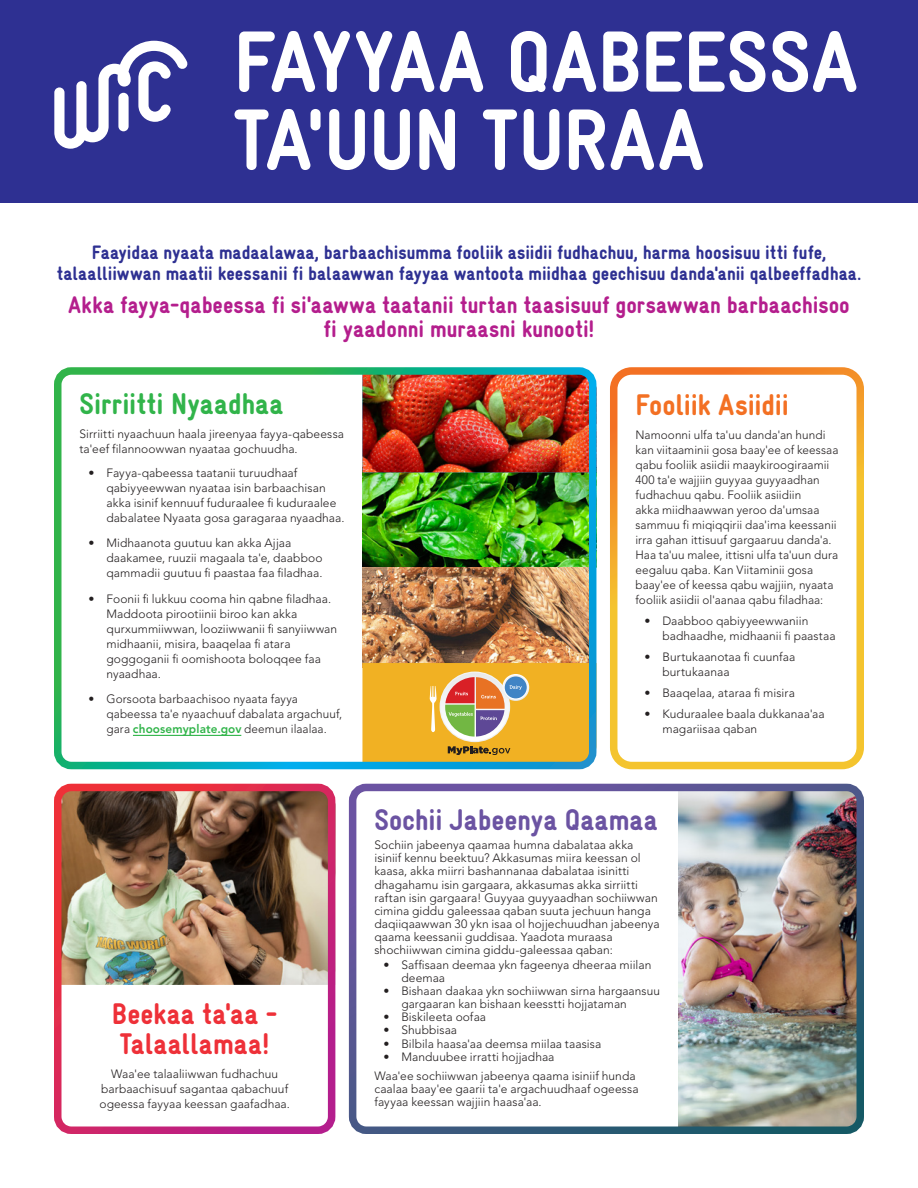
<style>
.page{position:relative;width:918px;height:1188px;background:#fff}
.page>*{position:absolute;margin:0;border:0;box-sizing:border-box;transform-origin:0 0}
.t1{font:900 87px/78px "Gravur Condensed Pro";letter-spacing:-.005em;color:#fff}
.t2{font:900 30px/30px "Gravur Condensed Pro";letter-spacing:.005em;color:#ee3038}
.t3{font:900 30px "Gravur Condensed Pro";color:#6b53a2}
.t4{font:900 30px "Gravur Condensed Pro";color:#31b44a}
.t5{font:900 30px "Gravur Condensed Pro";letter-spacing:-.01em;color:#f37023}
.t6{font:900 24px/24px "Gravur Condensed Pro";letter-spacing:.005em;color:#b41e8d;text-align:center}
.t7{font:900 19.5px/21px "Gravur Condensed Pro";color:#2e3092;text-align:center}
.Body_Text__space_abo{font:300 12px/15px "Avenir LT Std";letter-spacing:.005em;color:#231f20}
.s1{font-weight:800;color:#31b44a}
</style>
<div class="page">
<img style="left:362px;top:472px;width:225px;height:95px">
<img style="left:362px;top:376px;width:225px;height:96px">
<img style="left:362px;top:567px;width:225px;height:96px">
<svg style="left:362px;top:663px;width:225px;height:97px;background:#e3ac3c"></svg>
<img style="left:63px;top:793px;width:263px;height:192px">
<img style="left:678px;top:793px;width:177px;height:332px">
<div style="left:0;top:0;width:918px;height:203px;background:#2e3092"></div>
<hr style="left:133px;top:735px;width:108px;height:1px;background:#31b44a">
<div style="left:54px;top:367px;width:542px;height:402px;border:8px solid #fff;border-radius:14px"></div>
<div style="left:349px;top:784px;width:515px;height:350px;border:8px solid #fff;border-radius:14px"></div>
<div style="left:54px;top:784px;width:281px;height:350px;border:8px solid #fff;border-radius:14px"></div>
<svg style="left:54px;top:41px;width:134px;height:108px"></svg>
<div style="left:610px;top:367px;width:254px;height:402px;border:8px solid #fff;border-radius:18px"></div>
<p class="t1" style="left:234px;top:24px;width:626px">FAYYAA QABEESSA<br>TA'UUN TURAA</p>
<h1 class="t7" style="left:57px;top:242px;width:806px">Faayidaa nyaata madaalawaa, barbaachisumma fooliik asiidii fudhachuu, harma hoosisuu itti fufe, talaalliiwwan maatii keessanii fi balaawwan fayyaa wantoota miidhaa geechisuu danda'anii qalbeeffadhaa.</h1>
<h1 class="t6" style="left:68px;top:293px;width:783px">Akka fayya-qabeessa fi si'aawwa taatanii turtan taasisuuf gorsawwan barbaachisoo fi yaadonni muraasni kunooti!</h1>
<h1 class="t4" style="left:80px;top:387px;width:205px">Sirriitti Nyaadhaa</h1>
<p class="Body_Text__space_abo" style="left:80px;top:426px;width:266px">Sirriitti nyaachuun haala jireenyaa fayya-qabeessa ta'eef filannoowwan nyaataa gochuudha.</p>
<p class="Body_Text__space_abo" style="left:106px;top:465px;width:239px;text-indent:-18px">• Fayya-qabeessa taatanii turuudhaaf qabiyyeewwan nyaataa isin barbaachisan akka isinif kennuuf fuduraalee fi kuduraalee dabalatee Nyaata gosa garagaraa nyaadhaa.</p>
<p class="Body_Text__space_abo" style="left:106px;top:536px;width:218px;text-indent:-18px">• Midhaanota guutuu kan akka Ajjaa daakamee, ruuzii magaala ta'e, daabboo qammadii guutuu fi paastaa faa filadhaa.</p>
<p class="Body_Text__space_abo" style="left:106px;top:591px;width:232px;text-indent:-18px">• Foonii fi lukkuu cooma hin qabne filadhaa.<br>Maddoota pirootiinii biroo kan akka qurxummiiwwan, looziiwwanii fi sanyiiwwan midhaanii, misira, baaqelaa fi atara goggoganii fi oomishoota boloqqee faa nyaadhaa.</p>
<p class="Body_Text__space_abo" style="left:106px;top:692px;width:237px;text-indent:-18px">• Gorsoota barbaachisoo nyaata fayya qabeessa ta'e nyaachuuf dabalata argachuuf, gara <span class="s1">choosemyplate.gov</span> deemun ilaalaa.</p>
<h1 class="t2" style="left:112px;top:999px;width:167px">Beekaa ta'aa -<br>Talaallamaa!</h1>
<p class="Body_Text__space_abo" style="left:99px;top:1066px;width:192px;text-align:center">Waa'ee talaaliiwwan fudhachuu barbaachisuuf sagantaa qabachuuf ogeessa fayyaa keessan gaafadhaa.</p>
<h1 class="t5" style="left:635px;top:388px;width:155px">Fooliik Asiidii</h1>
<p class="Body_Text__space_abo" style="left:635px;top:428px;width:205px">Namoonni ulfa ta'uu danda'an hundi kan viitaaminii gosa baay'ee of keessaa qabu fooliik asiidii maaykiroogiraamii 400 ta'e wajjiin guyyaa guyyaadhan fudhachuu qabu. Fooliik asiidiin<br>akka miidhaawwan yeroo da'umsaa sammuu fi miqiqqirii daa'ima keessanii irra gahan ittisuuf gargaaruu danda'a.<br>Haa ta'uu malee, ittisni ulfa ta'uun dura eegaluu qaba. Kan Viitaminii gosa baay'ee of keessa qabu wajjiin, nyaata fooliik asiidii ol'aanaa qabu filadhaa:</p>
<p class="Body_Text__space_abo" style="left:662px;top:614px;width:175px;text-indent:-18px">• Daabboo qabiyyeewwaniin badhaadhe, midhaanii fi paastaa</p>
<p class="Body_Text__space_abo" style="left:662px;top:650px;width:134px;text-indent:-18px">• Burtukaanotaa fi cuunfaa burtukaanaa</p>
<p class="Body_Text__space_abo" style="left:644px;top:686px;width:152px">• Baaqelaa, ataraa fi misira</p>
<p class="Body_Text__space_abo" style="left:662px;top:707px;width:164px;text-indent:-18px">• Kuduraalee baala dukkanaa'aa magariisaa qaban</p>
<h1 class="t3" style="left:374px;top:803px;width:285px">Sochii Jabeenya Qaamaa</h1>
<p class="Body_Text__space_abo" style="left:374px;top:839px;width:287px;line-height:13.2px">Sochiin jabeenya qaamaa humna dabalataa akka isiniif kennu beektuu? Akkasumas miira keessan ol kaasa, akka miirri bashannanaa dabalataa isinitti dhagahamu isin gargaara, akkasumas akka sirriitti raftan isin gargaara! Guyyaa guyyaadhan sochiiwwan cimina giddu galeessaa qaban suuta jechuun hanga daqiiqaawwan 30 ykn isaa ol hojjechuudhan jabeenya qaama keessanii guddisaa. Yaadota muraasa shochiiwwan cimina giddu-galeessaa qaban:</p>
<p class="Body_Text__space_abo" style="left:401px;top:958px;width:252px;line-height:13.2px;text-indent:-18px">• Saffisaan deemaa ykn fageenya dheeraa miilan deemaa</p>
<p class="Body_Text__space_abo" style="left:401px;top:984px;width:260px;line-height:13.2px;text-indent:-18px">• Bishaan daakaa ykn sochiiwwan sirna hargaansuu gargaaran kan bishaan keesstti hojjataman</p>
<p class="Body_Text__space_abo" style="left:383px;top:1010px;width:104px">• Biskileeta oofaa</p>
<p class="Body_Text__space_abo" style="left:383px;top:1023px;width:75px">• Shubbisaa</p>
<p class="Body_Text__space_abo" style="left:383px;top:1036px;width:219px">• Bilbila haasa'aa deemsa miilaa taasisa</p>
<p class="Body_Text__space_abo" style="left:383px;top:1049px;width:173px">• Manduubee irratti hojjadhaa</p>
<p class="Body_Text__space_abo" style="left:374px;top:1069px;width:266px;line-height:13.2px">Waa'ee sochiiwwan jabeenya qaama isiniif hunda caalaa baay'ee gaarii ta'e argachuudhaaf ogeessa fayyaa keessan wajjiin haasa'aa.</p>
</div>
